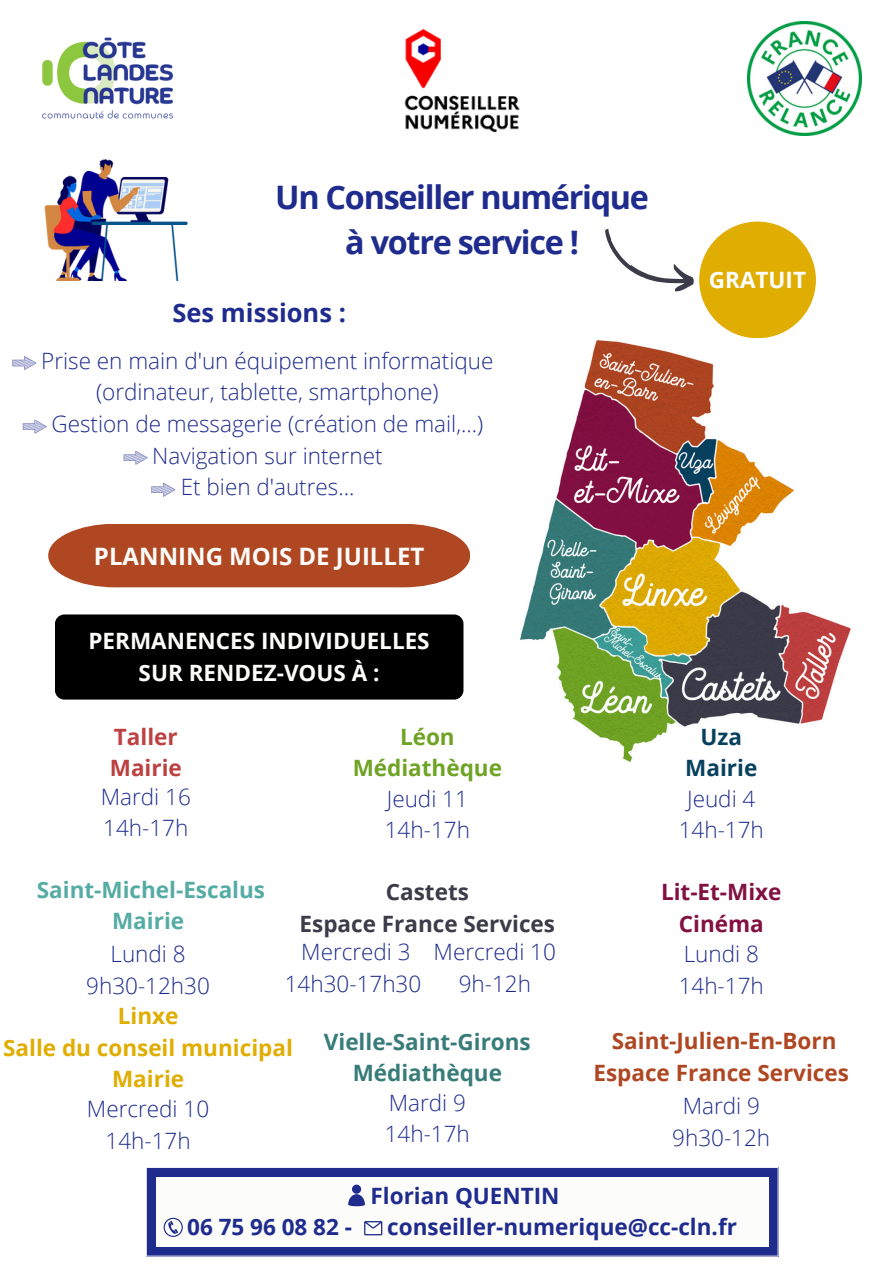
<style>
.page{position:relative;width:894px;height:1264px;background:#fff}
.page>*{position:absolute;margin:0;border:0;box-sizing:border-box;transform-origin:0 0}
.t1{font:700 32.4px/45px "Open Sans";letter-spacing:-.04em;color:#1f2c8e;text-align:center}
.t2{font:700 25.5px "Open Sans";color:#1f2c8e}
.t3{font:700 24px "Open Sans";color:#fcfcfa}
.t4{font:300 22.5px/31.5px "Open Sans";color:#1f2c8e;text-align:center}
.t5{font:700 22.5px "Open Sans";color:#1f2c8e}
.t6{font:700 22.5px/31.5px "Open Sans";color:#fcfcfa;text-align:center}
.t7{font:700 22.5px/31.5px "Open Sans";color:#af4722;text-align:center}
.t8{font:700 22.5px/31.5px "Open Sans";color:#e0ad02;text-align:center}
.t9{font:700 22.5px/31.5px "Open Sans";color:#377c79;text-align:center}
.t10{font:700 22.5px/31.5px "Open Sans";color:#3c3b49;text-align:center}
.t11{font:700 22.5px/31.5px "Open Sans";color:#55aca4;text-align:center}
.t12{font:700 22.5px/31.5px "Open Sans";color:#821043;text-align:center}
.t13{font:700 22.5px/31.5px "Open Sans";color:#6fa324;text-align:center}
.t14{font:700 22.5px/31.5px "Open Sans";color:#bd4141}
.t15{font:700 22.5px/31.5px "Open Sans";color:#08415e;text-align:center}
.t16{font:700 22.5px "Open Sans";color:#fff}
</style>
<div class="page">
<img style="left:520px;top:341px;width:331px;height:420px">
<img style="left:747px;top:22px;width:114px;height:113px">
<img style="left:44px;top:160px;width:144px;height:120px">
<img style="left:42px;top:37px;width:132px;height:82px">
<div style="left:699px;top:221px;width:116px;height:117px;background:#e0ad02;border-radius:50%"></div>
<svg style="left:605px;top:229px;width:89px;height:63px"></svg>
<svg style="left:146px;top:1167px;width:632px;height:89px;background:#39449b"></svg>
<div style="left:156px;top:1177px;width:611px;height:69px;background:#fcfcfa"></div>
<svg style="left:163px;top:1217px;width:20px;height:19px"></svg>
<svg style="left:364px;top:1221px;width:18px;height:14px"></svg>
<svg style="left:348px;top:1184px;width:17px;height:21px"></svg>
<div style="left:55px;top:614px;width:408px;height:85px;background:#000;border-radius:9px"></div>
<svg style="left:12px;top:356px;width:24px;height:13px"></svg>
<svg style="left:124px;top:451px;width:24px;height:13px"></svg>
<svg style="left:151px;top:483px;width:24px;height:13px"></svg>
<svg style="left:23px;top:420px;width:24px;height:13px"></svg>
<svg style="left:48px;top:524px;width:422px;height:63px;background:#b45330"></svg>
<img style="left:404px;top:28px;width:116px;height:105px">
<p class="t1" style="left:275px;top:173px;width:375px">Un Conseiller numérique à votre service !</p>
<h3 class="t2" style="left:172px;top:294px;width:175px">Ses missions :</h3>
<p class="t4" style="left:41px;top:344px;width:453px">Prise en main d'un équipement informatique (ordinateur, tablette, smartphone)</p>
<p class="t4" style="left:51px;top:407px;width:433px">Gestion de messagerie (création de mail,...)</p>
<p class="t4" style="left:152px;top:439px;width:232px">Navigation sur internet</p>
<p class="t4" style="left:181px;top:470px;width:175px">Et bien d'autres...</p>
<p class="t3" style="left:94px;top:539px;width:332px">PLANNING MOIS DE JUILLET</p>
<p class="t6" style="left:88px;top:624px;width:342px">PERMANENCES INDIVIDUELLES<br>SUR RENDEZ-VOUS À :</p>
<h5 class="t14" style="left:110px;top:720px;width:73px">Taller<br>Mairie</h5>
<p class="t4" style="left:101px;top:780px;width:92px">Mardi 16</p>
<p class="t4" style="left:103px;top:811px;width:87px">14h-17h</p>
<h5 class="t13" style="left:352px;top:720px;width:151px">Léon<br>Médiathèque</h5>
<h5 class="t4" style="left:386px;top:782px;width:83px">Jeudi 11</h5>
<h5 class="t4" style="left:384px;top:813px;width:87px">14h-17h</h5>
<h1 class="t16" style="left:708px;top:264px;width:99px">GRATUIT</h1>
<h5 class="t15" style="left:685px;top:720px;width:73px">Uza<br>Mairie</h5>
<p class="t4" style="left:687px;top:782px;width:70px">Jeudi 4</p>
<p class="t4" style="left:678px;top:813px;width:87px">14h-17h</p>
<p class="t11" style="left:37px;top:873px;width:230px">Saint-Michel-Escalus<br>Mairie</p>
<p class="t4" style="left:110px;top:937px;width:77px">Lundi 8</p>
<p class="t4" style="left:86px;top:969px;width:125px">9h30-12h30</p>
<h5 class="t10" style="left:299px;top:875px;width:257px">Castets<br>Espace France Services</h5>
<p class="t4" style="left:301px;top:936px;width:111px">Mercredi 3</p>
<p class="t4" style="left:285px;top:967px;width:138px">14h30-17h30</p>
<p class="t8" style="left:3px;top:999px;width:291px">Linxe<br>Salle du conseil municipal<br>Mairie</p>
<p class="t4" style="left:433px;top:936px;width:124px">Mercredi 10</p>
<p class="t4" style="left:458px;top:967px;width:74px">9h-12h</p>
<p class="t9" style="left:324px;top:1025px;width:208px">Vielle-Saint-Girons<br>Médiathèque</p>
<p class="t4" style="left:388px;top:1086px;width:79px">Mardi 9</p>
<h2 class="t4" style="left:384px;top:1117px;width:87px">14h-17h</h2>
<p class="t4" style="left:87px;top:1092px;width:124px">Mercredi 10</p>
<p class="t4" style="left:105px;top:1124px;width:87px">14h-17h</p>
<h4 class="t5" style="left:370px;top:1179px;width:190px">Florian QUENTIN</h4>
<p class="t12" style="left:660px;top:875px;width:122px">Lit-Et-Mixe<br>Cinéma</p>
<h5 class="t4" style="left:683px;top:937px;width:77px">Lundi 8</h5>
<h5 class="t4" style="left:678px;top:969px;width:87px">14h-17h</h5>
<h4 class="t7" style="left:593px;top:1024px;width:257px">Saint-Julien-En-Born<br>Espace France Services</h4>
<p class="t4" style="left:682px;top:1089px;width:79px">Mardi 9</p>
<h5 class="t4" style="left:672px;top:1121px;width:99px">9h30-12h</h5>
<h4 class="t5" style="left:187px;top:1211px;width:166px">06 75 96 08 82 -</h4>
<h4 class="t5" style="left:387px;top:1211px;width:351px">conseiller-numerique@cc-cln.fr</h4>
</div>
